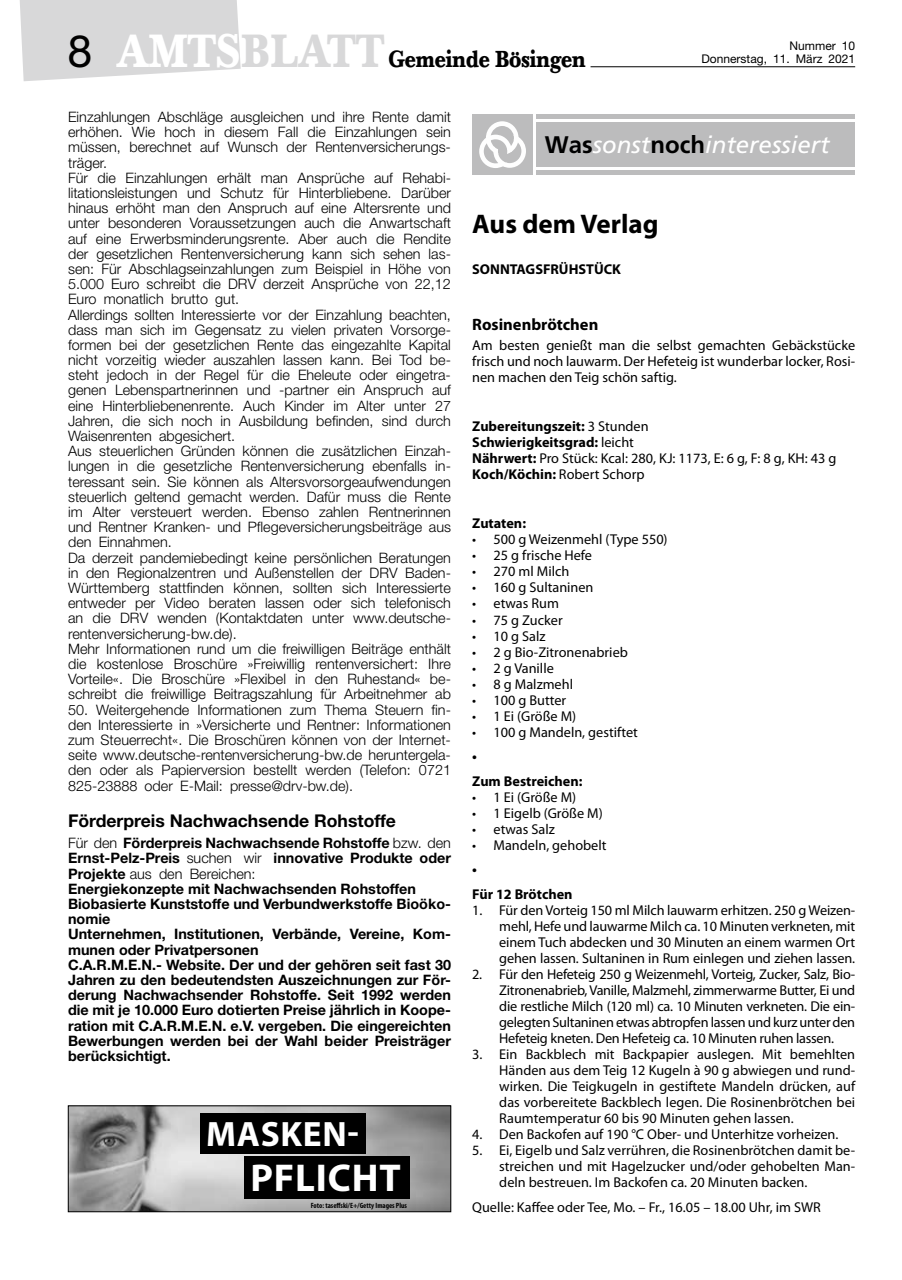
<style>
.page{position:relative;width:902px;height:1280px;background:#fff}
.page>*{position:absolute;margin:0;border:0;box-sizing:border-box;transform-origin:0 0}
.t1{font:700 39px "Myriad Pro";letter-spacing:.02em;color:#fff}
.t2{font:700 35.4px "Myriad Pro";letter-spacing:.02em;color:#fff}
.t3{font:700 27px "Myriad Pro";color:#000}
.t4{font:italic 24px "Frutiger";color:#fff}
.t5{font:700 22.8px "Baskerville BQ";color:#000;scale:.83 1}
.t6{font:700 17.55px "Helvetica Neue";color:#000}
.t7{font:700 16.5px "Myriad Pro";color:#000}
.t8{font:300 14.4px/15.1px "Helvetica Neue";color:#000}
.t9{font:700 14.4px/15.1px "Helvetica Neue";color:#000}
.t10{font:14.25px/16px "Myriad Pro";color:#000;text-align:justify}
.t11{font:700 14.25px/24.5px "Myriad Pro";color:#000}
.t12{font:12px/12.9px "Helvetica Neue";color:#000;text-align:right}
.t13{font:700 condensed 7.65px "Myriad Pro";color:#000}
.s1{font-family:"Helvetica Neue";font-weight:400;font-size:44.7px}
.s2{font-size:45.9px;color:#fff}
.s3{font-size:45.9px;color:#d8d8d9}
.s4{font-weight:300}
.s5{font-weight:700;font-style:normal;color:#000}
.s6{font-weight:700}
</style>
<div class="page">
<svg style="left:19px;top:0;width:222px;height:81px;background:#dbdbdc"></svg>
<hr style="left:590px;top:66px;width:265px;height:1px;background:#000">
<div style="left:536px;top:122px;width:319px;height:45px;background:#bcbcbd"></div>
<hr style="left:536px;top:170px;width:319px;height:4px;background:#bcbcbd">
<div style="left:536px;top:114px;width:319px;height:5px;background:#bcbcbd"></div>
<div style="left:472px;top:114px;width:60px;height:60px;background:#bcbcbd"></div>
<svg style="left:479px;top:121px;width:47px;height:47px"></svg>
<img style="left:70px;top:1108px;width:379px;height:102px">
<div style="left:244px;top:1156px;width:165px;height:43px;background:#000"></div>
<div style="left:200px;top:1113px;width:165px;height:41px;background:#000"></div>
<div style="left:68px;top:1106px;width:383px;height:106px;border:1px solid #000"></div>
<h3 class="t5" style="left:67px;top:44px;width:626px"><span class="s1">8</span> <span class="s2">AMTS</span><span class="s3">BLATT</span> Gemeinde Bösingen</h3>
<p class="t12" style="left:701px;top:39px;width:155px">Nummer 10<br>Donnerstag, 11. März 2021</p>
<p class="t8" style="left:68px;top:109px;width:384px">Einzahlungen Abschläge ausgleichen und ihre Rente damit erhöhen. Wie hoch in diesem Fall die Einzahlungen sein müssen, berechnet auf Wunsch der Rentenversicherungs&shy;träger.<br>Für die Einzahlungen erhält man Ansprüche auf Rehabi&shy;litationsleistungen und Schutz für Hinterbliebene. Darüber hinaus erhöht man den Anspruch auf eine Altersrente und unter besonderen Voraussetzungen auch die Anwartschaft auf eine Erwerbsminderungsrente. Aber auch die Rendite der gesetzlichen Rentenversicherung kann sich sehen las&shy;sen: Für Abschlagseinzahlungen zum Beispiel in Höhe von 5.000 Euro schreibt die DRV derzeit Ansprüche von 22,12<br>Euro monatlich brutto gut.<br>Allerdings sollten Interessierte vor der Einzahlung beachten, dass man sich im Gegensatz zu vielen privaten Vorsorge&shy;formen bei der gesetzlichen Rente das eingezahlte Kapital nicht vorzeitig wieder auszahlen lassen kann. Bei Tod be&shy;steht jedoch in der Regel für die Eheleute oder eingetra&shy;genen Lebenspartnerinnen und -partner ein Anspruch auf eine Hinterbliebenenrente. Auch Kinder im Alter unter 27<br>Jahren, die sich noch in Ausbildung befinden, sind durch Waisenrenten abgesichert.<br>Aus steuerlichen Gründen können die zusätzlichen Einzah&shy;lungen in die gesetzliche Rentenversicherung ebenfalls in&shy;teressant sein. Sie können als Altersvorsorgeaufwendungen steuerlich geltend gemacht werden. Dafür muss die Rente im Alter versteuert werden. Ebenso zahlen Rentnerinnen und Rentner Kranken- und Pflegeversicherungsbeiträge aus den Einnahmen.<br>Da derzeit pandemiebedingt keine persönlichen Beratungen in den Regionalzentren und Außenstellen der DRV Baden-Württemberg stattfinden können, sollten sich Interessierte entweder per Video beraten lassen oder sich telefonisch an die DRV wenden (Kontaktdaten unter www.deutsche&shy;rentenversicherung-bw.de).<br>Mehr Informationen rund um die freiwilligen Beiträge enthält die kostenlose Broschüre »Freiwillig rentenversichert: Ihre Vorteile«. Die Broschüre »Flexibel in den Ruhestand« be&shy;schreibt die freiwillige Beitragszahlung für Arbeitnehmer ab</p>
<p class="t8" style="left:68px;top:702px;width:384px;text-align:justify">50. Weitergehende Informationen zum Thema Steuern fin&shy;den Interessierte in »Versicherte und Rentner: Informationen zum Steuerrecht«. Die Broschüren können von der Internet&shy;seite www.deutsche-rentenversicherung-bw.de heruntergela&shy;den oder als Papierversion bestellt werden (Telefon: 0721<br>825-23888 oder E-Mail: presse@drv-bw.de).</p>
<p class="t6" style="left:68px;top:809px;width:329px">Förderpreis Nachwachsende Rohstoffe</p>
<p class="t9" style="left:68px;top:835px;width:384px"><span class="s4">Für den</span> Förderpreis Nachwachsende Rohstoffe <span class="s4">bzw. den </span>Ernst-Pelz-Preis <span class="s4">suchen wir</span> innovative Produkte oder Projekte <span class="s4">aus den Bereichen:<br></span>Energiekonzepte mit Nachwachsenden Rohstoffen Biobasierte Kunststoffe und Verbundwerkstoffe Bioöko&shy;nomie<br>Unternehmen, Institutionen, Verbände, Vereine, Kom&shy;munen oder Privatpersonen<br>C.A.R.M.E.N.- Website. Der und der gehören seit fast 30<br>Jahren zu den bedeutendsten Auszeichnungen zur För&shy;derung Nachwachsender Rohstoffe. Seit 1992 werden die mit je 10.000 Euro dotierten Preise jährlich in Koope&shy;ration mit C.A.R.M.E.N. e.V. vergeben. Die eingereichten Bewerbungen werden bei der Wahl beider Preisträger berücksichtigt.</p>
<h3 class="t4" style="left:545px;top:131px;width:286px"><span class="s5">Was</span>sonst<span class="s5">noch</span>interessiert</h3>
<h3 class="t3" style="left:472px;top:206px;width:188px">Aus dem Verlag</h3>
<p class="t11" style="left:472px;top:257px;width:150px">SonnTAGSfrÜHSTÜCK</p>
<p class="t7" style="left:472px;top:314px;width:128px">rosinenbrötchen</p>
<p class="t10" style="left:472px;top:337px;width:384px">Am besten genießt man die selbst gemachten Gebäckstücke frisch und noch lauwarm. Der Hefeteig ist wunderbar locker, Rosi&shy;nen machen den Teig schön saftig.</p>
<p class="t10" style="left:472px;top:418px;width:365px;text-align:left"><span class="s6">Zubereitungszeit:</span> 3 Stunden<br><span class="s6">Schwierigkeitsgrad:</span> leicht<br><span class="s6">nährwert:</span> Pro Stück: Kcal: 280, KJ: 1173, E: 6 g, F: 8 g, KH: 43 g <span class="s6">Koch/Köchin:</span> Robert Schorp</p>
<p class="t11" style="left:472px;top:511px;width:55px">Zutaten:</p>
<p class="t10" style="left:472px;top:531px;width:197px">• 500 g Weizenmehl (Type 550)</p>
<p class="t10" style="left:472px;top:547px;width:121px">• 25 g frische Hefe</p>
<p class="t10" style="left:472px;top:563px;width:99px">• 270 ml Milch</p>
<p class="t10" style="left:472px;top:579px;width:123px">• 160 g Sultaninen</p>
<p class="t10" style="left:472px;top:595px;width:88px">• etwas Rum</p>
<p class="t10" style="left:472px;top:611px;width:92px">• 75 g Zucker</p>
<p class="t10" style="left:472px;top:627px;width:75px">• 10 g Salz</p>
<p class="t10" style="left:472px;top:643px;width:157px">• 2 g Bio-Zitronenabrieb</p>
<p class="t10" style="left:472px;top:659px;width:83px">• 2 g Vanille</p>
<p class="t10" style="left:472px;top:675px;width:102px">• 8 g Malzmehl</p>
<p class="t10" style="left:472px;top:691px;width:95px">• 100 g Butter</p>
<p class="t10" style="left:472px;top:708px;width:105px">• 1 Ei (Größe M)</p>
<p class="t10" style="left:472px;top:724px;width:167px">• 100 g Mandeln, gestiftet</p>
<p class="t11" style="left:472px;top:744px;width:112px">•<br>Zum Bestreichen:</p>
<p class="t10" style="left:472px;top:789px;width:105px">• 1 Ei (Größe M)</p>
<p class="t10" style="left:472px;top:805px;width:132px">• 1 Eigelb (Größe M)</p>
<p class="t10" style="left:472px;top:821px;width:84px">• etwas Salz</p>
<p class="t10" style="left:472px;top:837px;width:136px">• Mandeln, gehobelt</p>
<p class="t11" style="left:472px;top:857px;width:102px">•<br>für 12 Brötchen</p>
<p class="t10" style="left:499px;top:902px;width:357px;text-indent:-27px">1. Für den Vorteig 150 ml Milch lauwarm erhitzen. 250 g Weizen&shy;mehl, Hefe und lauwarme Milch ca. 10 Minuten verkneten, mit einem Tuch abdecken und 30 Minuten an einem warmen Ort gehen lassen. Sultaninen in Rum einlegen und ziehen lassen.</p>
<p class="t10" style="left:499px;top:966px;width:357px;text-indent:-27px">2. Für den Hefeteig 250 g Weizenmehl, Vorteig, Zucker, Salz, Bio-Zitronenabrieb, Vanille, Malzmehl, zimmerwarme Butter, Ei und die restliche Milch (120 ml) ca. 10 Minuten verkneten. Die ein&shy;gelegten Sultaninen etwas abtropfen lassen und kurz unter den Hefeteig kneten. Den Hefeteig ca. 10 Minuten ruhen lassen.</p>
<p class="t10" style="left:499px;top:1046px;width:357px;text-indent:-27px">3. Ein Backblech mit Backpapier auslegen. Mit bemehlten Händen aus dem Teig 12 Kugeln à 90 g abwiegen und rund&shy;wirken. Die Teigkugeln in gestiftete Mandeln drücken, auf das vorbereitete Backblech legen. Die Rosinenbrötchen bei Raumtemperatur 60 bis 90 Minuten gehen lassen.</p>
<p class="t10" style="left:472px;top:1126px;width:367px">4. Den Backofen auf 190 °C Ober- und Unterhitze vorheizen.</p>
<p class="t10" style="left:499px;top:1142px;width:357px;text-indent:-27px">5. Ei, Eigelb und Salz verrühren, die Rosinenbrötchen damit be&shy;streichen und mit Hagelzucker und/oder gehobelten Man&shy;deln bestreuen. Im Backofen ca. 20 Minuten backen.</p>
<p class="t10" style="left:472px;top:1199px;width:350px">Quelle: Kaffee oder Tee, Mo. – Fr., 16.05 – 18.00 Uhr, im SWR</p>
<h2 class="t2" style="left:206px;top:1111px;width:154px">MASKen-</h2>
<h1 class="t1" style="left:250px;top:1153px;width:152px">pfLICHT</h1>
<p class="t13" style="left:311px;top:1200px;width:98px">Foto: taseffski/E+/Getty Images Plus</p>
</div>
